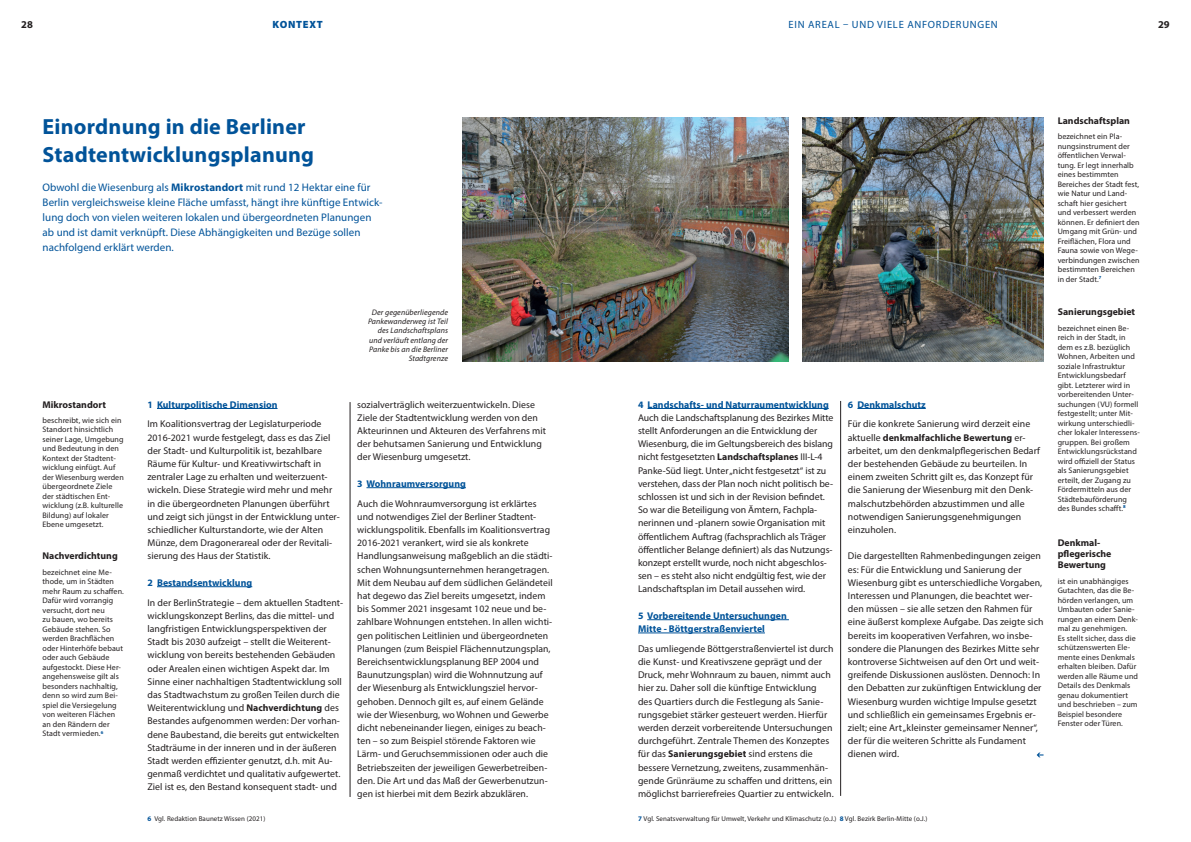
<style>
.page{position:relative;width:1191px;height:842px;background:#fff}
.page>*{position:absolute;margin:0;border:0;box-sizing:border-box;transform-origin:0 0}
.t1{font:700 22px/28px "Myriad Pro";letter-spacing:.01em;color:#015399}
.t2{font:11px/15px "Myriad Pro";letter-spacing:.005em;color:#015399}
.t3{font:10.5px "Myriad Pro";letter-spacing:.07em;color:#015399}
.t4{font:900 10.5px "Myriad Pro";letter-spacing:.07em;color:#015399}
.t5{font:700 10.5px "Myriad Pro";color:#231f20}
.t6{font:9.8px/13.2px "Myriad Pro";letter-spacing:.005em;color:#231f20}
.t7{font:700 9.8px/13.2px "Myriad Pro";letter-spacing:.005em;color:#015399}
.t8{font:700 9.8px/11px "Myriad Pro";color:#231f20}
.t9{font:8px/9.5px "Myriad Pro";letter-spacing:.01em;color:#231f20}
.t10{font:italic 8px/9.3px "Myriad Pro";letter-spacing:.01em;color:#231f20;text-align:right}
.t11{font:7px "Myriad Pro";letter-spacing:.01em;color:#231f20}
.s1{font-weight:700}
.s2{font-weight:700;color:#015399}
</style>
<div class="page">
<hr style="left:157px;top:408px;width:120px;height:1px;background:#015399">
<hr style="left:157px;top:586px;width:95px;height:1px;background:#015399">
<hr style="left:366px;top:487px;width:100px;height:1px;background:#015399">
<hr style="left:350px;top:402px;width:1px;height:395px;background:#231f20">
<hr style="left:647px;top:408px;width:181px;height:1px;background:#015399">
<hr style="left:647px;top:619px;width:142px;height:1px;background:#015399">
<hr style="left:638px;top:633px;width:127px;height:1px;background:#015399">
<hr style="left:857px;top:408px;width:68px;height:1px;background:#015399">
<hr style="left:840px;top:401px;width:1px;height:395px;background:#231f20">
<svg style="left:1036px;top:753px;width:7px;height:4px"></svg>
<img style="left:802px;top:117px;width:241px;height:244px">
<img style="left:462px;top:117px;width:326px;height:244px">
<p class="t5" style="left:21px;top:18px;width:13px">28</p>
<p class="t4" style="left:272px;top:18px;width:52px">KONTEXT</p>
<p class="t3" style="left:788px;top:18px;width:211px">EIN AREAL – UND VIELE ANFORDERUNGEN</p>
<p class="t5" style="left:1158px;top:18px;width:13px">29</p>
<h1 class="t1" style="left:43px;top:111px;width:273px">Einordnung in die Berliner<br>Stadtentwicklungsplanung</h1>
<p class="t2" style="left:43px;top:180px;width:341px">Obwohl die Wiesenburg als <span class="s1">Mikrostandort</span> mit rund 12 Hektar eine für Berlin vergleichsweise kleine Fläche umfasst, hängt ihre künftige Entwick&shy;lung doch von vielen weiteren lokalen und übergeordneten Planungen ab und ist damit verknüpft. Diese Abhängigkeiten und Bezüge sollen nachfolgend erklärt werden.</p>
<p class="t8" style="left:43px;top:398px;width:65px">Mikrostandort</p>
<p class="t9" style="left:43px;top:415px;width:83px">beschreibt, wie sich ein<br>Standort hinsichtlich seiner Lage, Umgebung und Bedeutung in den<br>Kontext der Stadtent&shy;wicklung einfügt. Auf der Wiesenburg werden übergeordnete Ziele der städtischen Ent&shy;wicklung (z.B. kulturelle<br>Bildung) auf lokaler<br>Ebene umgesetzt.</p>
<p class="t8" style="left:43px;top:550px;width:77px">Nachverdichtung</p>
<p class="t9" style="left:43px;top:567px;width:83px">bezeichnet eine Me&shy;thode, um in Städten mehr Raum zu schaffen.<br>Dafür wird vorrangig versucht, dort neu<br>zu bauen, wo bereits<br>Gebäude stehen. So werden Brachflächen oder Hinterhöfe bebaut oder auch Gebäude aufgestockt. Diese Her&shy;angehensweise gilt als besonders nachhaltig, denn so wird zum Bei&shy;spiel die Versiegelung von weiteren Flächen an den Rändern der<br>Stadt vermieden.<sup>6</sup></p>
<p class="t10" style="left:368px;top:307px;width:82px">Der gegenüberliegende<br>Pankewanderweg ist Teil des Landschaftsplans und verläuft entlang der<br>Panke bis an die Berliner<br>Stadtgrenze</p>
<p class="t7" style="left:147px;top:397px;width:132px">1 Kulturpolitische Dimension</p>
<p class="t6" style="left:147px;top:417px;width:194px">Im Koalitionsvertrag der Legislaturperiode 2016-2021 wurde festgelegt, dass es das Ziel der Stadt- und Kulturpolitik ist, bezahlbare Räume für Kultur- und Kreativwirtschaft in zentraler Lage zu erhalten und weiterzuent&shy;wickeln. Diese Strategie wird mehr und mehr in die übergeordneten Planungen überführt und zeigt sich jüngst in der Entwicklung unter&shy;schiedlicher Kulturstandorte, wie der Alten Münze, dem Dragonerareal oder der Revitali&shy;sierung des Haus der Statistik.</p>
<p class="t7" style="left:147px;top:575px;width:106px">2 Bestandsentwicklung</p>
<p class="t6" style="left:147px;top:595px;width:197px">In der BerlinStrategie – dem aktuellen Stadtent&shy;wicklungskonzept Berlins, das die mittel- und langfristigen Entwicklungsperspektiven der Stadt bis 2030 aufzeigt – stellt die Weiterent&shy;wicklung von bereits bestehenden Gebäuden oder Arealen einen wichtigen Aspekt dar. Im Sinne einer nachhaltigen Stadtentwicklung soll das Stadtwachstum zu großen Teilen durch die Weiterentwicklung und <span class="s1">Nachverdichtung</span> des Bestandes aufgenommen werden: Der vorhan&shy;dene Baubestand, die bereits gut entwickelten Stadträume in der inneren und in der äußeren Stadt werden effizienter genutzt, d.h. mit Au&shy;genmaß verdichtet und qualitativ aufgewertet.<br>Ziel ist es, den Bestand konsequent stadt- und</p>
<p class="t6" style="left:357px;top:397px;width:190px">sozialverträglich weiterzuentwickeln. Diese Ziele der Stadtentwicklung werden von den Akteurinnen und Akteuren des Verfahrens mit der behutsamen Sanierung und Entwicklung der Wiesenburg umgesetzt.</p>
<p class="t7" style="left:357px;top:476px;width:110px">3 Wohnraumversorgung</p>
<p class="t6" style="left:357px;top:496px;width:197px">Auch die Wohnraumversorgung ist erklärtes und notwendiges Ziel der Berliner Stadtent&shy;wicklungspolitik. Ebenfalls im Koalitionsvertrag 2016-2021 verankert, wird sie als konkrete Handlungsanweisung maßgeblich an die städti&shy;schen Wohnungsunternehmen herangetragen.<br>Mit dem Neubau auf dem südlichen Geländeteil hat degewo das Ziel bereits umgesetzt, indem bis Sommer 2021 insgesamt 102 neue und be&shy;zahlbare Wohnungen entstehen. In allen wichti&shy;gen politischen Leitlinien und übergeordneten Planungen (zum Beispiel Flächennutzungsplan, Bereichsentwicklungsplanung BEP 2004 und Baunutzungsplan) wird die Wohnnutzung auf der Wiesenburg als Entwicklungsziel hervor&shy;gehoben. Dennoch gilt es, auf einem Gelände wie der Wiesenburg, wo Wohnen und Gewerbe dicht nebeneinander liegen, einiges zu beach&shy;ten – so zum Beispiel störende Faktoren wie Lärm- und Geruchsemmissionen oder auch die Betriebszeiten der jeweiligen Gewerbetreiben&shy;den. Die Art und das Maß der Gewerbenutzun&shy;gen ist hierbei mit dem Bezirk abzuklären.</p>
<p class="t7" style="left:638px;top:397px;width:192px">4 Landschafts- und Naturraumentwicklung</p>
<p class="t6" style="left:638px;top:411px;width:197px">Auch die Landschaftsplanung des Bezirkes Mitte stellt Anforderungen an die Entwicklung der Wiesenburg, die im Geltungsbereich des bislang nicht festgesetzten <span class="s1">Landschaftsplanes</span> III-L-4<br>Panke-Süd liegt. Unter „nicht festgesetzt“ ist zu verstehen, dass der Plan noch nicht politisch be&shy;schlossen ist und sich in der Revision befindet.<br>So war die Beteiligung von Ämtern, Fachpla&shy;nerinnen und -planern sowie Organisation mit öffentlichem Auftrag (fachsprachlich als Träger öffentlicher Belange definiert) als das Nutzungs&shy;konzept erstellt wurde, noch nicht abgeschlos&shy;sen – es steht also nicht endgültig fest, wie der Landschaftsplan im Detail aussehen wird.</p>
<p class="t7" style="left:638px;top:608px;width:150px">5 Vorbereitende Untersuchungen<br>Mitte - Böttgerstraßenviertel</p>
<p class="t6" style="left:638px;top:642px;width:197px">Das umliegende Böttgerstraßenviertel ist durch die Kunst- und Kreativszene geprägt und der Druck, mehr Wohnraum zu bauen, nimmt auch hier zu. Daher soll die künftige Entwicklung<br>des Quartiers durch die Festlegung als Sanie&shy;rungsgebiet stärker gesteuert werden. Hierfür werden derzeit vorbereitende Untersuchungen durchgeführt. Zentrale Themen des Konzeptes für das <span class="s1">Sanierungsgebiet</span> sind erstens die bessere Vernetzung, zweitens, zusammenhän&shy;gende Grünräume zu schaffen und drittens, ein möglichst barrierefreies Quartier zu entwickeln.</p>
<p class="t7" style="left:848px;top:397px;width:79px">6 Denkmalschutz</p>
<p class="t6" style="left:848px;top:417px;width:194px">Für die konkrete Sanierung wird derzeit eine aktuelle <span class="s1">denkmalfachliche Bewertung</span> er&shy;arbeitet, um den denkmalpflegerischen Bedarf der bestehenden Gebäude zu beurteilen. In einem zweiten Schritt gilt es, das Konzept für die Sanierung der Wiesenburg mit den Denk&shy;malschutzbehörden abzustimmen und alle notwendigen Sanierungsgenehmigungen einzuholen.</p>
<p class="t6" style="left:848px;top:549px;width:197px">Die dargestellten Rahmenbedingungen zeigen es: Für die Entwicklung und Sanierung der Wiesenburg gibt es unterschiedliche Vorgaben, Interessen und Planungen, die beachtet wer&shy;den müssen – sie alle setzen den Rahmen für eine äußerst komplexe Aufgabe. Das zeigte sich bereits im kooperativen Verfahren, wo insbe&shy;sondere die Planungen des Bezirkes Mitte sehr kontroverse Sichtweisen auf den Ort und weit&shy;greifende Diskussionen auslösten. Dennoch: In den Debatten zur zukünftigen Entwicklung der Wiesenburg wurden wichtige Impulse gesetzt und schließlich ein gemeinsames Ergebnis er&shy;zielt; eine Art „kleinster gemeinsamer Nenner“, der für die weiteren Schritte als Fundament dienen wird.</p>
<p class="t11" style="left:147px;top:814px;width:119px"><span class="s2">6</span> Vgl. Redaktion Baunetz Wissen (2021)</p>
<p class="t11" style="left:638px;top:814px;width:291px"><span class="s2">7</span> Vgl. Senatsverwaltung für Umwelt, Verkehr und Klimaschutz (o.J.) <span class="s2">8</span> Vgl. Bezirk Berlin-Mitte (o.J.)</p>
<p class="t8" style="left:1057px;top:115px;width:74px">Landschaftsplan</p>
<p class="t9" style="left:1057px;top:132px;width:83px">bezeichnet ein Pla&shy;nungsinstrument der öffentlichen Verwal&shy;tung. Er legt innerhalb eines bestimmten<br>Bereiches der Stadt fest, wie Natur und Land&shy;schaft hier gesichert und verbessert werden können. Er definiert den<br>Umgang mit Grün- und<br>Freiflächen, Flora und<br>Fauna sowie von Wege&shy;verbindungen zwischen bestimmten Bereichen in der Stadt.<sup>7</sup></p>
<p class="t8" style="left:1057px;top:306px;width:79px">Sanierungsgebiet</p>
<p class="t9" style="left:1057px;top:323px;width:84px">bezeichnet einen Be&shy;reich in der Stadt, in dem es z.B. bezüglich<br>Wohnen, Arbeiten und soziale Infrastruktur<br>Entwicklungsbedarf gibt. Letzterer wird in vorbereitenden Unter&shy;suchungen (VU) formell festgestellt; unter Mit&shy;wirkung unterschiedli&shy;cher lokaler Interessens&shy;gruppen. Bei großem<br>Entwicklungsrückstand wird offiziell der Status als Sanierungsgebiet erteilt, der Zugang zu<br>Fördermitteln aus der<br>Städtebauförderung des Bundes schafft.<sup>8</sup></p>
<p class="t8" style="left:1057px;top:537px;width:55px">Denkmal&shy;pflegerische<br>Bewertung</p>
<p class="t9" style="left:1057px;top:576px;width:82px">ist ein unabhängiges<br>Gutachten, das die Be&shy;hörden verlangen, um<br>Umbauten oder Sanie&shy;rungen an einem Denk&shy;mal zu genehmigen.<br>Es stellt sicher, dass die schützenswerten Ele&shy;mente eines Denkmals erhalten bleiben. Dafür werden alle Räume und<br>Details des Denkmals genau dokumentiert und beschrieben – zum<br>Beispiel besondere<br>Fenster oder Türen.</p>
</div>
